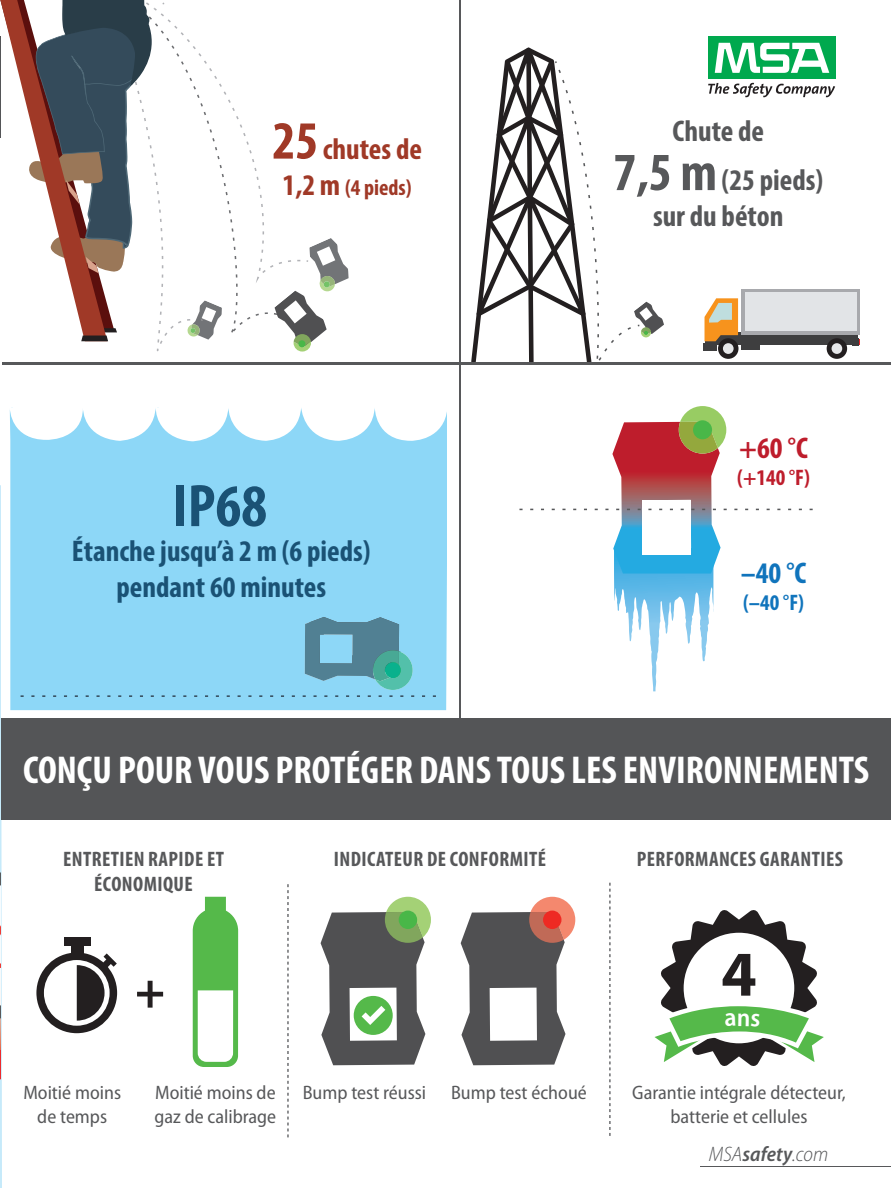
<style>
.page{position:relative;width:891px;height:1188px;background:#fff}
.page>*{position:absolute;margin:0;border:0;box-sizing:border-box;transform-origin:0 0}
.t1{font:700 64.2px "Myriad Pro";color:#231f20}
.t2{font:700 condensed 60.6px "Myriad Pro";color:#1a5275}
.t3{font:700 50.55px "Myriad Pro";color:#231f20}
.t4{font:700 condensed 39px "Myriad Pro";color:#fff}
.t5{font:700 condensed 30px/36px "Myriad Pro";color:#1a5275;text-align:center}
.t6{font:700 condensed 30px/49.5px "Myriad Pro";color:#57585a;text-align:center}
.t7{font:700 condensed 30px "Myriad Pro";color:#a03927}
.t8{font:700 condensed 30px "Myriad Pro";color:#be1d2c}
.t9{font:700 condensed 30px "Myriad Pro";color:#1074bc}
.t10{font:700 condensed 22.5px "Myriad Pro";color:#a03927}
.t11{font:700 condensed 22.5px "Myriad Pro";color:#be1d2c}
.t12{font:700 condensed 22.5px "Myriad Pro";color:#1074bc}
.t13{font:700 condensed 21px/25.2px "Myriad Pro";letter-spacing:.02em;color:#57585a;text-align:center}
.t14{font:italic 300 semi-condensed 21px "Myriad Pro";color:#57585a}
.t15{font:semi-condensed 19.5px/23.4px "Myriad Pro";color:#57585a;text-align:center}
.s1{font-size:54px}
.s2{font-size:30px}
.s3{font-weight:600}
</style>
<div class="page">
<svg style="left:471px;top:48px;width:193px;height:314px"></svg>
<svg style="left:10px;top:407px;width:437px;height:303px;background:#97daf7"></svg>
<svg style="left:11px;top:407px;width:146px;height:1px"></svg>
<svg style="left:303px;top:610px;width:111px;height:87px;background:#6cafc3"></svg>
<svg style="left:605px;top:406px;width:122px;height:285px"></svg>
<hr style="left:459px;top:0;width:2px;height:723px;background:#57585a">
<hr style="left:2px;top:362px;width:889px;height:3px;background:#57585a">
<svg style="left:0;top:0;width:349px;height:352px"></svg>
<div style="left:705px;top:332px;width:152px;height:12px;background:#3e3e3f"></div>
<svg style="left:704px;top:298px;width:34px;height:43px"></svg>
<div style="left:741px;top:289px;width:118px;height:46px;background:linear-gradient(to right,#a8a9ad,#a8a9ad)"></div>
<div style="left:745px;top:293px;width:111px;height:38px;background:#e2e4e7"></div>
<div style="left:826px;top:338px;width:21px;height:21px;background:#231f20;border-radius:50%"></div>
<div style="left:831px;top:343px;width:11px;height:11px;background:#e6e7e9;border-radius:50%"></div>
<div style="left:718px;top:338px;width:20px;height:21px;background:#231f20;border-radius:50%"></div>
<div style="left:723px;top:343px;width:10px;height:11px;background:#e6e7e9;border-radius:50%"></div>
<div style="left:741px;top:340px;width:19px;height:9px;background:#3e3e3f"></div>
<div style="left:703px;top:343px;width:13px;height:7px;background:#3e3e3f"></div>
<svg style="left:858px;top:339px;width:2px;height:6px"></svg>
<div style="left:852px;top:339px;width:6px;height:7px;background:#3e3e3f"></div>
<svg style="left:287px;top:884px;width:2px;height:253px"></svg>
<svg style="left:609px;top:883px;width:1px;height:253px"></svg>
<svg style="left:461px;top:897px;width:114px;height:168px"></svg>
<div style="left:543px;top:911px;width:18px;height:18px;background:#ee2a23;border-radius:50%"></div>
<svg style="left:321px;top:897px;width:110px;height:168px"></svg>
<svg style="left:193px;top:897px;width:45px;height:170px"></svg>
<div style="left:708px;top:37px;width:128px;height:42px;background:#00a94e"></div>
<svg style="left:715px;top:43px;width:114px;height:30px"></svg>
<svg style="left:708px;top:83px;width:127px;height:14px"></svg>
<hr style="left:700px;top:1166px;width:191px;height:1px;background:#57585a">
<hr style="left:0;top:36px;width:1px;height:101px;background:#545557">
<div style="left:1px;top:718px;width:890px;height:101px;background:#545557"></div>
<div style="left:71px;top:944px;width:12px;height:12px;background:#231f20"></div>
<div style="left:64px;top:937px;width:27px;height:9px;background:#231f20"></div>
<svg style="left:36px;top:953px;width:81px;height:80px"></svg>
<svg style="left:0;top:485px;width:2px;height:703px"></svg>
<svg style="left:654px;top:910px;width:170px;height:156px"></svg>
<h3 class="t7" style="left:272px;top:130px;width:151px"><span class="s1">25</span>chutes de</h3>
<p class="t10" style="left:283px;top:173px;width:131px"><span class="s2">1,2 m</span> (4 pieds)</p>
<h2 class="t2" style="left:173px;top:468px;width:96px">IP68</h2>
<h3 class="t5" style="left:72px;top:532px;width:300px">Étanche jusqu’à 2 m (6 pieds) pendant 60 minutes</h3>
<h3 class="t6" style="left:613px;top:105px;width:212px">Chute de<br><span class="s1">7,5 m</span>(25 pieds)</h3>
<h3 class="t6" style="left:653px;top:191px;width:132px">sur du béton</h3>
<h3 class="t8" style="left:739px;top:429px;width:70px">+60 °C</h3>
<p class="t11" style="left:737px;top:464px;width:74px">(+140 °F)</p>
<h3 class="t9" style="left:741px;top:555px;width:67px">–40 °C</h3>
<p class="t12" style="left:743px;top:589px;width:62px">(–40 °F)</p>
<h3 class="t4" style="left:23px;top:745px;width:848px">CONÇU POUR VOUS PROTÉGER DANS TOUS LES ENVIRONNEMENTS</h3>
<p class="t13" style="left:63px;top:846px;width:162px">ENTRETIEN RAPIDE ET<br>ÉCONOMIQUE</p>
<h3 class="t3" style="left:135px;top:958px;width:32px">+</h3>
<p class="t13" style="left:334px;top:846px;width:214px">INDICATEUR DE CONFORMITÉ</p>
<p class="t13" style="left:637px;top:846px;width:208px">PERFORMANCES GARANTIES</p>
<h1 class="t1" style="left:721px;top:932px;width:37px">4</h1>
<p class="t15" style="left:23px;top:1081px;width:99px">Moitié moins de temps</p>
<p class="t15" style="left:154px;top:1081px;width:123px;text-align:left">Moitié moins de gaz de calibrage</p>
<p class="t15" style="left:303px;top:1081px;width:125px">Bump test réussi</p>
<p class="t15" style="left:451px;top:1081px;width:137px">Bump test échoué</p>
<p class="t15" style="left:632px;top:1081px;width:215px">Garantie intégrale détecteur, batterie et cellules</p>
<p class="t14" style="left:709px;top:1143px;width:121px">MSA<span class="s3">safety</span>.com</p>
</div>
